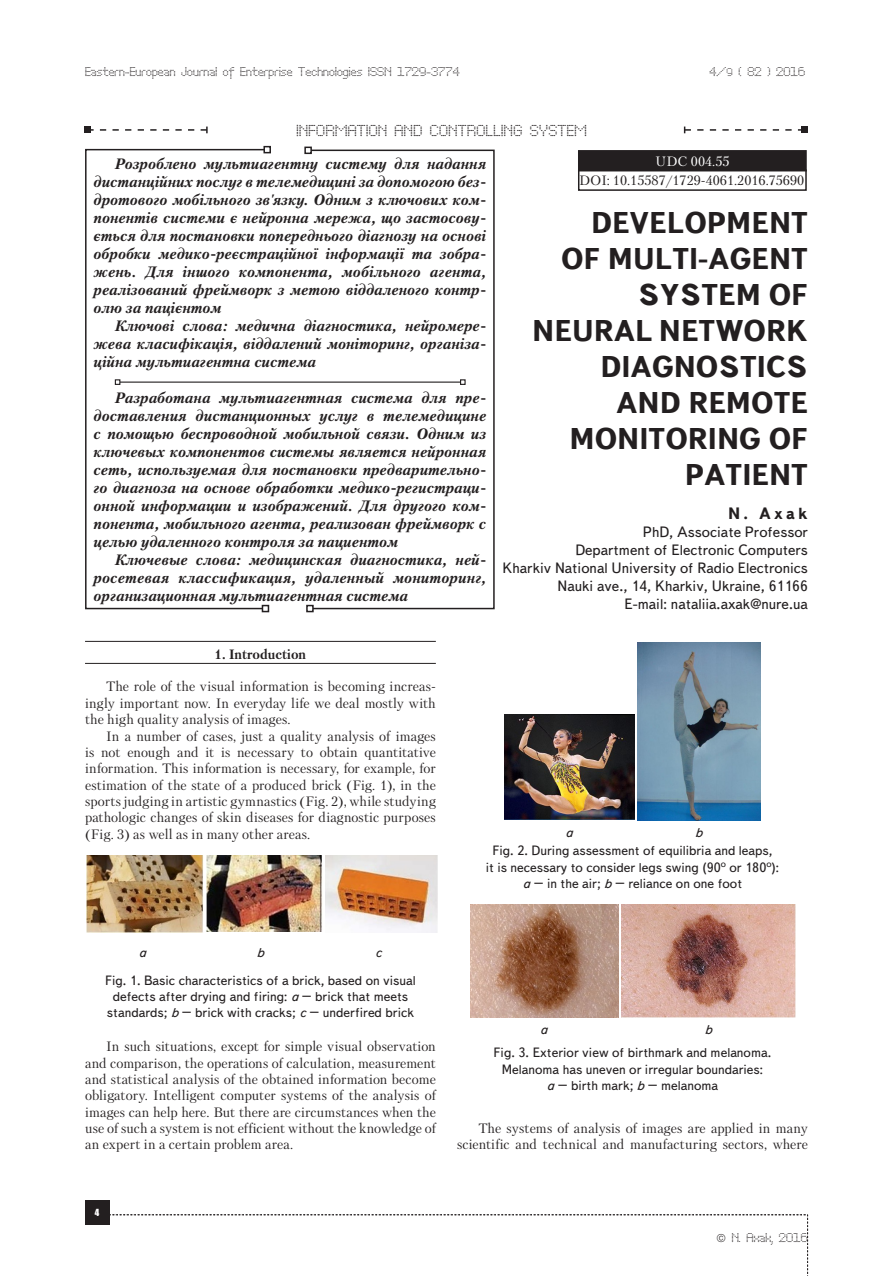
<style>
.page{position:relative;width:893px;height:1276px;background:#fff}
.page>*{position:absolute;margin:0;border:0;box-sizing:border-box;transform-origin:0 0}
.Zagolov_stat{font:700 30px/36px "Text Book C";color:#231f20;text-align:right}
.ФИО_автора{font:700 16.5px "Text Book C";color:#231f20}
.Abstract{font:italic 700 15px/18px "Petersburg C";color:#231f20;text-align:justify}
.Автор_инфо{font:15px "Text Book C";color:#231f20}
.t1{font:15px "Perfo";letter-spacing:.035em;color:#231f20}
.Text__англ{font:13.5px/16.4px "Petersburg C";letter-spacing:.01em;color:#231f20;text-align:justify}
.Рисунок{font:13.5px/16.2px "Text Book C";color:#231f20;text-align:center}
.UDK{font:13.5px "Petersburg C";color:#231f20}
.Раздел_статьи{font:700 13.5px "Petersburg C";color:#231f20}
.UDK-2{font:13.5px "Petersburg C";color:#fff}
.Рисунок-2{font:italic 13.5px "Text Book C";color:#231f20}
.t2{font:12px "Perfo";letter-spacing:.015em;color:#231f20}
.t3{font:9px "Impact";color:#fff}
.s1{font-size:10.5px}
.s2{font-style:italic}
</style>
<div class="page">
<div style="left:85px;top:1200px;width:24px;height:24px;background:#231f20"></div>
<hr style="left:85px;top:641px;width:351px;height:1px;background:#231f20">
<hr style="left:85px;top:663px;width:351px;height:1px;background:#231f20">
<svg style="left:84px;top:127px;width:124px;height:6px"></svg>
<svg style="left:684px;top:127px;width:123px;height:6px"></svg>
<svg style="left:85px;top:148px;width:181px;height:462px"></svg>
<div style="left:263px;top:146px;width:8px;height:7px;border:2px solid #231f20"></div>
<div style="left:262px;top:605px;width:7px;height:7px;border:2px solid #231f20"></div>
<svg style="left:310px;top:149px;width:185px;height:461px"></svg>
<div style="left:304px;top:147px;width:8px;height:7px;border:2px solid #231f20"></div>
<div style="left:306px;top:605px;width:8px;height:7px;border:2px solid #231f20"></div>
<hr style="left:120px;top:381px;width:341px;height:2px;background:#231f20">
<svg style="left:115px;top:379px;width:5px;height:6px"></svg>
<svg style="left:460px;top:379px;width:6px;height:6px"></svg>
<div style="left:579px;top:151px;width:227px;height:20px;background:#231f20"></div>
<div style="left:578px;top:150px;width:229px;height:21px;border:2px solid #231f20"></div>
<div style="left:578px;top:169px;width:229px;height:22px;border:2px solid #231f20"></div>
<svg style="left:86px;top:855px;width:351px;height:78px"></svg>
<img style="left:86px;top:855px;width:117px;height:77px">
<img style="left:207px;top:855px;width:116px;height:76px">
<img style="left:326px;top:855px;width:111px;height:77px">
<img style="left:470px;top:904px;width:148px;height:113px">
<img style="left:622px;top:904px;width:173px;height:114px">
<img style="left:504px;top:714px;width:131px;height:105px">
<img style="left:637px;top:642px;width:123px;height:178px">
<svg style="left:109px;top:1214px;width:699px;height:62px"></svg>
<p class="t2" style="left:85px;top:65px;width:376px">Eastern-European Journal of Enterprise Technologies ISSN 1729-3774</p>
<p class="t2" style="left:709px;top:65px;width:97px">4/<span class="s1">9</span> ( 82 ) 2016</p>
<p class="t1" style="left:296px;top:122px;width:292px">INFORMATION AND CONTROLLING SYSTEM</p>
<p class="Abstract" style="left:94px;top:154px;width:394px;text-indent:21px">Розроблено мультиагентну систему для надання дистанційних послуг в телемедицині за допомогою без&shy;дротового мобільного зв'язку. Одним з ключових ком&shy;понентів системи є нейронна мережа, що застосову&shy;ється для постановки попереднього діагнозу на основі обробки медико-реєстраційної інформації та зобра&shy;жень. Для іншого компонента, мобільного агента, реалізований фреймворк з метою віддаленого контр&shy;олю за пацієнтом</p>
<p class="Abstract" style="left:94px;top:316px;width:394px;text-indent:21px">Ключові слова: медична діагностика, нейромере&shy;жева класифікація, віддалений моніторинг, організа&shy;ційна мультиагентна система</p>
<p class="Abstract" style="left:94px;top:388px;width:394px;text-indent:21px">Разработана мультиагентная система для пре&shy;доставления дистанционных услуг в телемедицине с помощью беспроводной мобильной связи. Одним из ключевых компонентов системы является нейронная сеть, используемая для постановки предварительно&shy;го диагноза на основе обработки медико-регистраци&shy;онной информации и изображений. Для другого ком&shy;понента, мобильного агента, реализован фреймворк с целью удаленного контроля за пациентом</p>
<p class="Abstract" style="left:94px;top:550px;width:394px;text-indent:21px">Ключевые слова: медицинская диагностика, ней&shy;росетевая классификация, удаленный мониторинг, организационная мультиагентная система</p>
<p class="Раздел_статьи" style="left:215px;top:645px;width:93px">1. Introduction</p>
<p class="Text__англ" style="left:85px;top:678px;width:352px;text-indent:21px">The role of the visual information is becoming increas&shy;ingly important now. In everyday life we deal mostly with the high quality analysis of images.</p>
<p class="Text__англ" style="left:85px;top:727px;width:352px;text-indent:21px">In a number of cases, just a quality analysis of images is not enough and it is necessary to obtain quantitative information. This information is necessary, for example, for estimation of the state of a produced brick (Fig. 1), in the sports judging in artistic gymnastics (Fig. 2), while studying pathologic changes of skin diseases for diagnostic purposes (Fig. 3) as well as in many other areas.</p>
<p class="UDK-2" style="left:655px;top:153px;width:76px">UDC 004.55</p>
<p class="UDK" style="left:579px;top:172px;width:227px">DOI: 10.15587/1729-4061.2016.75690</p>
<p class="Zagolov_stat" style="left:532px;top:205px;width:277px">DEVELOPMENT<br>OF MULTI-AGENT<br>SYSTEM OF<br>NEURAL NETWORK<br>DIAGNOSTICS<br>AND REMOTE<br>MONITORING OF<br>PATIENT</p>
<p class="ФИО_автора" style="left:728px;top:504px;width:81px">N. Axak</p>
<p class="Автор_инфо" style="left:643px;top:524px;width:166px">PhD, Associate Professor</p>
<p class="Автор_инфо" style="left:575px;top:542px;width:234px">Department of Electronic Computers</p>
<p class="Автор_инфо" style="left:502px;top:560px;width:307px">Kharkiv National University of Radio Electronics</p>
<p class="Автор_инфо" style="left:557px;top:578px;width:252px">Nauki ave., 14, Kharkiv, Ukraine, 61166</p>
<p class="Автор_инфо" style="left:625px;top:596px;width:185px">Е-mail: nataliia.axak@nure.ua</p>
<p class="Рисунок-2" style="left:566px;top:824px;width:9px">a</p>
<p class="Рисунок-2" style="left:695px;top:824px;width:9px">b</p>
<p class="Рисунок" style="left:486px;top:843px;width:295px">Fig. 2. During assessment of equilibria and leaps,<br>it is necessary to consider legs swing (90<sup>о</sup> or 180<sup>о</sup>): <span class="s2">a</span> – in the air; <span class="s2">b</span> – reliance on one foot</p>
<p class="Рисунок-2" style="left:139px;top:944px;width:9px">а</p>
<p class="Рисунок-2" style="left:257px;top:944px;width:9px">b</p>
<p class="Рисунок" style="left:105px;top:938px;width:312px;line-height:27.9px;text-align:left;text-indent:270px"><span class="s2">c<br></span>Fig. 1. Basic characteristics of a brick, based on visual</p>
<p class="Рисунок" style="left:107px;top:988px;width:309px">defects after drying and firing: <span class="s2">a</span> – brick that meets standards; <span class="s2">b</span> – brick with cracks; <span class="s2">c</span> – underfired brick</p>
<p class="Text__англ" style="left:85px;top:1038px;width:352px;text-indent:21px">In such situations, except for simple visual observation and comparison, the operations of calculation, measurement and statistical analysis of the obtained information become obligatory. Intelligent computer systems of the analysis of images can help here. But there are circumstances when the use of such a system is not efficient without the knowledge of an expert in a certain problem area.</p>
<p class="Рисунок-2" style="left:540px;top:1022px;width:9px">a</p>
<p class="Рисунок-2" style="left:705px;top:1022px;width:9px">b</p>
<p class="Рисунок" style="left:494px;top:1045px;width:279px">Fig. 3. Exterior view of birthmark and melanoma.<br>Melanoma has uneven or irregular boundaries:<br><span class="s2">a</span> – birth mark; <span class="s2">b</span> – melanoma</p>
<p class="Text__англ" style="left:457px;top:1120px;width:352px;text-align:right">The systems of analysis of images are applied in many scientific and technical and manufacturing sectors, where</p>
<p class="t3" style="left:95px;top:1205px;width:6px">4</p>
<p class="t2" style="left:732px;top:1230px;width:78px">N. Axak, 2016</p>
</div>
